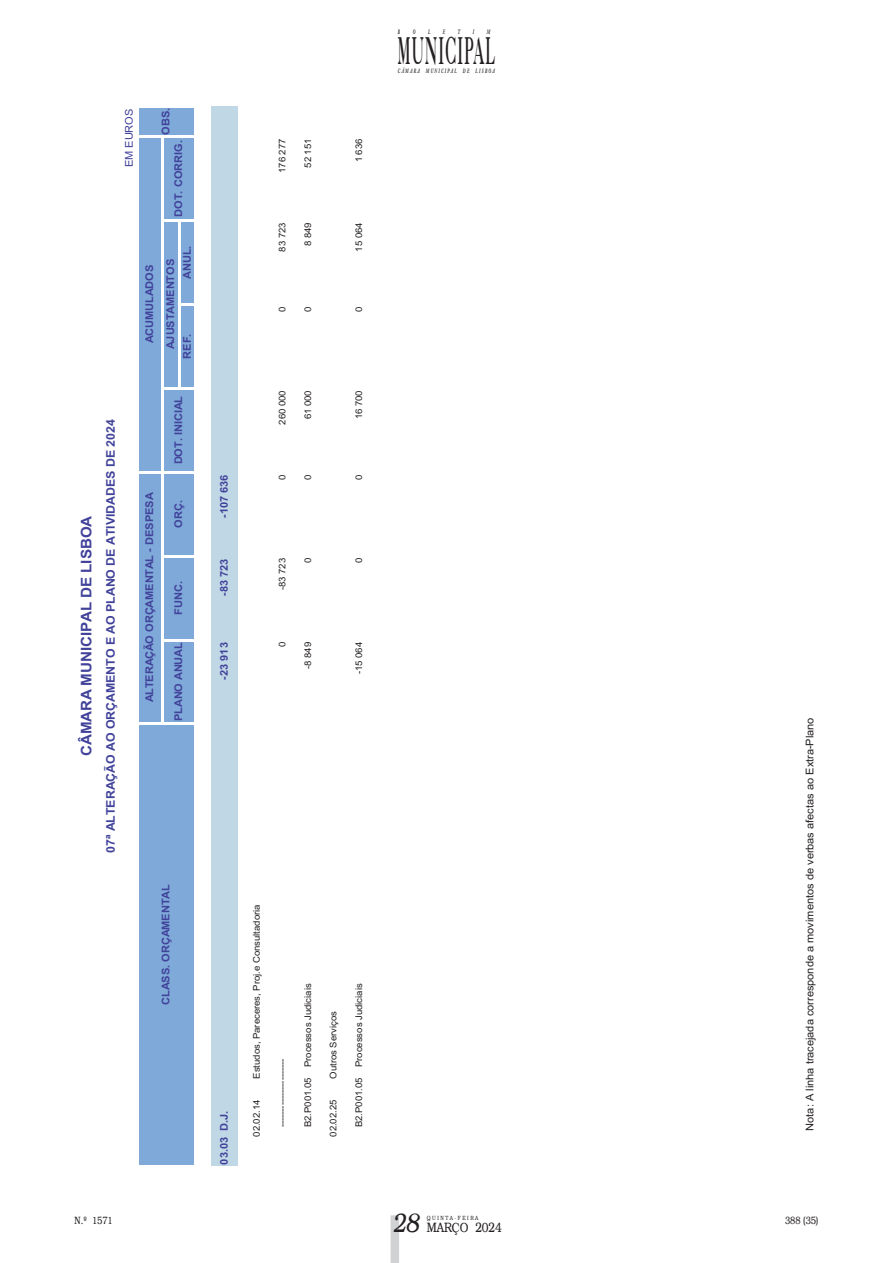
<style>
.page{position:relative;width:893px;height:1263px;background:#fff}
.page>*{position:absolute;margin:0;border:0;box-sizing:border-box;transform-origin:0 0}
.t1{font:700 36.45px "Caslon BT";letter-spacing:.1em;color:#231f20;scale:.35 1}
.t2{font:700 14.7px "Arial";color:#41429a}
.t3{font:13.5px "Bookplate";color:#231f20;scale:.8 1}
.t4{font:700 12px "Arial";color:#41429a}
.t5{font:700 10.65px "Arial";letter-spacing:-.005em;color:#41429a}
.t6{font:10.65px "Arial";letter-spacing:-.005em;color:#231f20}
.t7{font:10.65px "Arial";color:#41429a}
.t8{font:10.5px "Bookplate";color:#231f20;scale:.8 1}
.t9{font:9.3px "Arial";color:#231f20}
.t10{font:italic 700 6.6px "Adobe Caslon Pro";color:#231f20;scale:.54 1}
.t11{font:italic 700 6.45px "Adobe Caslon Pro";letter-spacing:.355em;color:#231f20;scale:.56 1}
.t12{font:6px "Bookplate";color:#231f20;scale:.79 1}
.s1{font-style:italic;font-size:27px}
</style>
<div class="page">
<svg style="left:391px;top:1215px;width:8px;height:48px"></svg>
<div style="left:137px;top:106px;width:58px;height:1060px;background:#7ea9d9"></div>
<hr style="left:136px;top:1165px;width:60px;height:2px;background:#fff">
<hr style="left:139px;top:723px;width:57px;height:2px;background:#fff">
<hr style="left:139px;top:471px;width:57px;height:3px;background:#fff">
<hr style="left:139px;top:135px;width:57px;height:3px;background:#fff">
<hr style="left:139px;top:105px;width:57px;height:3px;background:#fff">
<hr style="left:164px;top:639px;width:32px;height:2px;background:#fff">
<hr style="left:164px;top:555px;width:32px;height:2px;background:#fff">
<hr style="left:164px;top:387px;width:32px;height:3px;background:#fff">
<hr style="left:164px;top:219px;width:32px;height:3px;background:#fff">
<hr style="left:180px;top:303px;width:16px;height:3px;background:#fff">
<hr style="left:136px;top:105px;width:3px;height:1060px;background:#fff">
<hr style="left:161px;top:135px;width:3px;height:588px;background:#fff">
<hr style="left:178px;top:219px;width:2px;height:168px;background:#fff">
<hr style="left:194px;top:105px;width:2px;height:1060px;background:#fff">
<div style="left:211px;top:106px;width:27px;height:1060px;background:#c0d7e5"></div>
<p class="t7" style="left:123px;top:167px;width:60px;rotate:-90deg">EM EUROS</p>
<p class="t5" style="left:159px;top:134px;width:28px;rotate:-90deg">OBS.</p>
<p class="t5" style="left:172px;top:217px;width:78px;rotate:-90deg">DOT. CORRIG.</p>
<p class="t5" style="left:143px;top:343px;width:80px;rotate:-90deg">ACUMULADOS</p>
<p class="t5" style="left:164px;top:349px;width:91px;rotate:-90deg">AJUSTAMENTOS</p>
<p class="t5" style="left:181px;top:279px;width:34px;rotate:-90deg">ANUL.</p>
<p class="t5" style="left:181px;top:358px;width:27px;rotate:-90deg">REF.</p>
<p class="t2" style="left:78px;top:755px;width:241px;rotate:-90deg">CÂMARA MUNICIPAL DE LISBOA</p>
<p class="t4" style="left:103px;top:853px;width:435px;rotate:-90deg">07ª ALTERAÇÃO AO ORÇAMENTO E AO PLANO DE ATIVIDADES DE 2024</p>
<p class="t5" style="left:143px;top:702px;width:212px;rotate:-90deg">ALTERAÇÃO ORÇAMENTAL - DESPESA</p>
<p class="t5" style="left:172px;top:464px;width:70px;rotate:-90deg">DOT. INICIAL</p>
<p class="t5" style="left:172px;top:528px;width:29px;rotate:-90deg">ORÇ.</p>
<p class="t5" style="left:172px;top:614px;width:35px;rotate:-90deg">FUNC.</p>
<p class="t5" style="left:172px;top:721px;width:80px;rotate:-90deg">PLANO ANUAL</p>
<p class="t5" style="left:159px;top:1005px;width:122px;rotate:-90deg">CLASS. ORÇAMENTAL</p>
<p class="t8" style="left:75px;top:1214px;width:49px">N.º 1571</p>
<p class="t9" style="left:277px;top:173px;width:36px;rotate:-90deg">176 277</p>
<p class="t9" style="left:302px;top:168px;width:31px;rotate:-90deg">52 151</p>
<p class="t9" style="left:354px;top:162px;width:25px;rotate:-90deg">1 636</p>
<p class="t9" style="left:277px;top:252px;width:31px;rotate:-90deg">83 723</p>
<p class="t9" style="left:302px;top:246px;width:25px;rotate:-90deg">8 849</p>
<p class="t9" style="left:354px;top:252px;width:31px;rotate:-90deg">15 064</p>
<p class="t9" style="left:277px;top:312px;width:7px;rotate:-90deg">0</p>
<p class="t9" style="left:302px;top:312px;width:7px;rotate:-90deg">0</p>
<p class="t9" style="left:354px;top:312px;width:7px;rotate:-90deg">0</p>
<p class="t9" style="left:277px;top:425px;width:36px;rotate:-90deg">260 000</p>
<p class="t9" style="left:302px;top:419px;width:31px;rotate:-90deg">61 000</p>
<p class="t9" style="left:354px;top:419px;width:31px;rotate:-90deg">16 700</p>
<p class="t5" style="left:218px;top:518px;width:45px;rotate:-90deg">-107 636</p>
<p class="t9" style="left:277px;top:479px;width:7px;rotate:-90deg">0</p>
<p class="t9" style="left:302px;top:479px;width:7px;rotate:-90deg">0</p>
<p class="t9" style="left:354px;top:479px;width:7px;rotate:-90deg">0</p>
<p class="t5" style="left:218px;top:596px;width:39px;rotate:-90deg">-83 723</p>
<p class="t9" style="left:277px;top:590px;width:34px;rotate:-90deg">-83 723</p>
<p class="t9" style="left:302px;top:563px;width:7px;rotate:-90deg">0</p>
<p class="t9" style="left:354px;top:563px;width:7px;rotate:-90deg">0</p>
<p class="t5" style="left:218px;top:679px;width:39px;rotate:-90deg">-23 913</p>
<p class="t9" style="left:277px;top:647px;width:7px;rotate:-90deg">0</p>
<p class="t9" style="left:302px;top:669px;width:28px;rotate:-90deg">-8 849</p>
<p class="t9" style="left:354px;top:674px;width:34px;rotate:-90deg">-15 064</p>
<p class="t5" style="left:218px;top:1164px;width:55px;rotate:-90deg">03.03 D.J.</p>
<p class="t9" style="left:251px;top:1079px;width:176px;rotate:-90deg">Estudos, Pareceres, Proj.e Consultadoria</p>
<p class="t9" style="left:251px;top:1137px;width:38px;rotate:-90deg">02.02.14</p>
<p class="t9" style="left:277px;top:1127px;width:70px;rotate:-90deg">----------------------</p>
<p class="t9" style="left:302px;top:1127px;width:145px;rotate:-90deg">B2.P001.05 Processos Judiciais</p>
<p class="t9" style="left:328px;top:1079px;width:69px;rotate:-90deg">Outros Serviços</p>
<p class="t9" style="left:328px;top:1137px;width:38px;rotate:-90deg">02.02.25</p>
<p class="t9" style="left:354px;top:1127px;width:145px;rotate:-90deg">B2.P001.05 Processos Judiciais</p>
<p class="t10" style="left:398px;top:28px;width:6px">B</p>
<p class="t10" style="left:413px;top:28px;width:7px">O</p>
<p class="t10" style="left:428px;top:28px;width:6px">L</p>
<p class="t10" style="left:443px;top:28px;width:6px">E</p>
<p class="t10" style="left:458px;top:28px;width:6px">T</p>
<p class="t10" style="left:473px;top:28px;width:4px">I</p>
<p class="t10" style="left:487px;top:28px;width:8px">M</p>
<h1 class="t1" style="left:398px;top:29px;width:279px">MUNICIPAL</h1>
<p class="t11" style="left:426px;top:67px;width:125px">MUNICIPAL DE LISBOA</p>
<p class="t11" style="left:398px;top:67px;width:41px">CÂMARA</p>
<h3 class="t3" style="left:392px;top:1220px;width:138px"><span class="s1">28</span> MARÇO 2024</h3>
<p class="t12" style="left:427px;top:1215px;width:67px">Q U I N T A - F E I R A</p>
<p class="t6" style="left:804px;top:1131px;width:414px;rotate:-90deg">Nota: A linha tracejada corresponde a movimentos de verbas afectas ao Extra-Plano</p>
<p class="t8" style="left:785px;top:1214px;width:43px">388 (35)</p>
</div>
